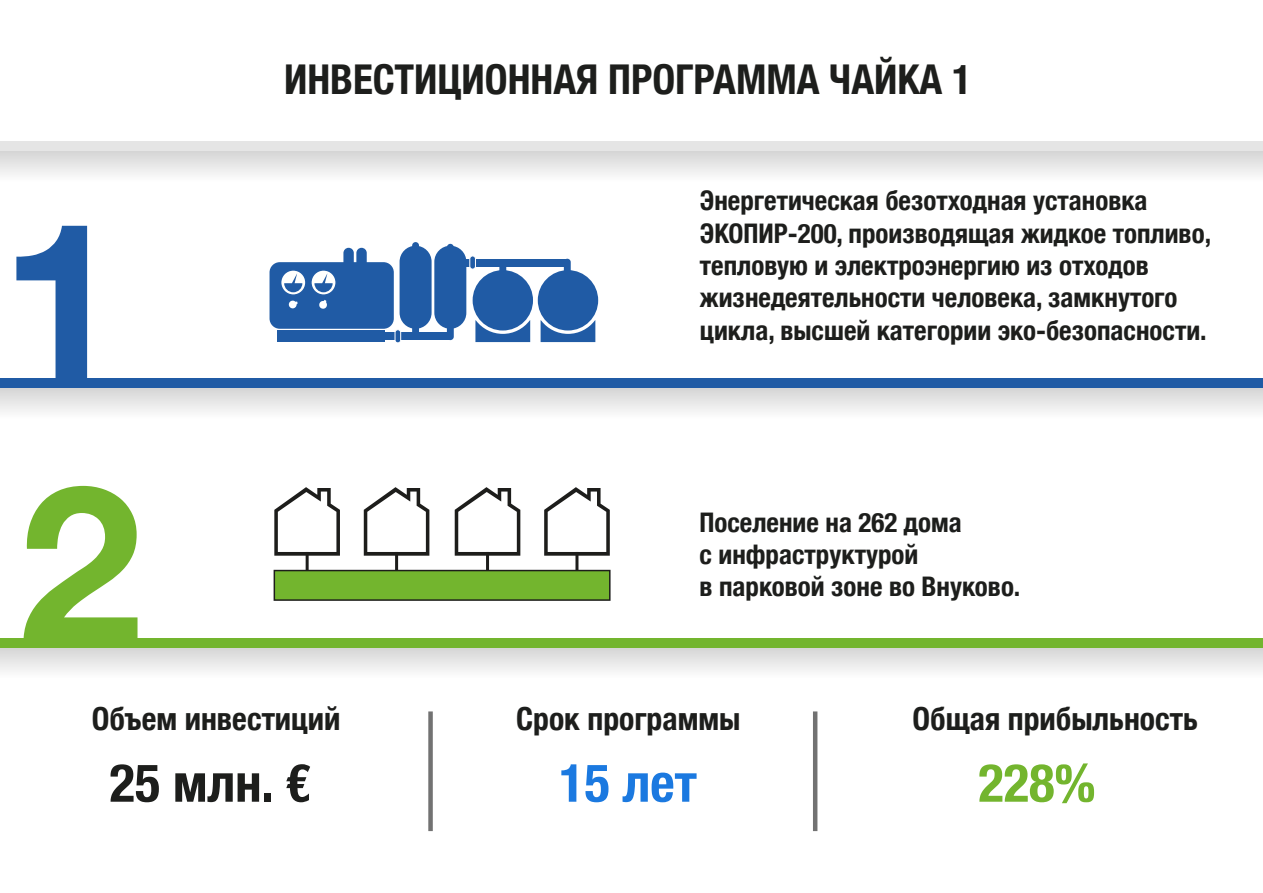
<style>
.page{position:relative;width:1263px;height:893px;background:#fff}
.page>*{position:absolute;margin:0;border:0;box-sizing:border-box;transform-origin:0 0}
.t1{font:700 222.15px "Helvetica Neue";color:#205ba5}
.t2{font:700 222.15px "Helvetica Neue";color:#73b52e}
.t3{font:700 condensed 52.8px "Helvetica Neue";color:#1d1e1c}
.t4{font:700 condensed 52.8px "Helvetica Neue";color:#1b79e0}
.t5{font:700 condensed 52.8px "Helvetica Neue";color:#73b52e}
.t6{font:700 condensed 41.1px "Helvetica Neue";color:#1d1e1c}
.t7{font:700 condensed 31.8px "Helvetica Neue";color:#1d1e1c}
.t8{font:700 condensed 27px/32.4px "Helvetica Neue";color:#1d1e1c}
</style>
<div class="page">
<svg style="left:0;top:647px;width:1263px;height:24px"></svg>
<div style="left:0;top:638px;width:1263px;height:9px;background:#73b52e"></div>
<svg style="left:0;top:388px;width:1263px;height:24px"></svg>
<div style="left:0;top:379px;width:1263px;height:9px;background:#205ba5"></div>
<svg style="left:0;top:151px;width:1263px;height:24px"></svg>
<div style="left:0;top:142px;width:1263px;height:9px;background:#e5e5e5"></div>
<div style="left:428px;top:711px;width:5px;height:120px;background:#727272"></div>
<hr style="left:813px;top:711px;width:4px;height:120px;background:#727272">
<div style="left:400px;top:246px;width:32px;height:83px;background:#205ba5;border-radius:16px"></div>
<div style="left:434px;top:246px;width:32px;height:83px;background:#205ba5;border-radius:16px"></div>
<div style="left:343px;top:248px;width:11px;height:27px;background:#205ba5;border-radius:5px"></div>
<div style="left:356px;top:248px;width:11px;height:27px;background:#205ba5;border-radius:5px"></div>
<div style="left:270px;top:262px;width:124px;height:67px;background:#205ba5;border-radius:10px"></div>
<div style="left:277px;top:330px;width:108px;height:12px;background:#205ba5"></div>
<svg style="left:281px;top:270px;width:25px;height:25px"></svg>
<div style="left:280px;top:269px;width:27px;height:27px;border:2px solid #205ba5;border-radius:50%"></div>
<svg style="left:284px;top:273px;width:18px;height:19px"></svg>
<svg style="left:311px;top:270px;width:25px;height:25px"></svg>
<div style="left:310px;top:269px;width:27px;height:27px;border:2px solid #205ba5;border-radius:50%"></div>
<svg style="left:314px;top:273px;width:19px;height:19px"></svg>
<svg style="left:289px;top:301px;width:9px;height:7px"></svg>
<svg style="left:319px;top:300px;width:8px;height:9px"></svg>
<div style="left:412px;top:322px;width:7px;height:16px;background:#205ba5;border-radius:3px"></div>
<div style="left:447px;top:324px;width:7px;height:16px;background:#205ba5;border-radius:3px"></div>
<div style="left:412px;top:242px;width:7px;height:16px;background:#205ba5;border-radius:3px"></div>
<div style="left:447px;top:244px;width:7px;height:16px;background:#205ba5;border-radius:3px"></div>
<div style="left:385px;top:332px;width:65px;height:8px;background:#205ba5"></div>
<div style="left:395px;top:330px;width:6px;height:13px;background:#205ba5;border-radius:3px"></div>
<div style="left:395px;top:329px;width:6px;height:14px;border:1px solid #fff;border-radius:3px"></div>
<div style="left:499px;top:260px;width:7px;height:16px;background:#205ba5;border-radius:3px"></div>
<div style="left:564px;top:259px;width:7px;height:16px;background:#205ba5;border-radius:3px"></div>
<div style="left:465px;top:259px;width:102px;height:7px;background:#205ba5"></div>
<div style="left:470px;top:256px;width:5px;height:13px;background:#205ba5;border-radius:3px"></div>
<div style="left:469px;top:256px;width:7px;height:13px;border:1px solid #fff;border-radius:3px"></div>
<div style="left:473px;top:270px;width:60px;height:60px;background:#205ba5;border-radius:50%"></div>
<svg style="left:475px;top:320px;width:55px;height:22px"></svg>
<div style="left:538px;top:270px;width:60px;height:60px;background:#205ba5;border-radius:50%"></div>
<svg style="left:541px;top:320px;width:54px;height:22px"></svg>
<svg style="left:455px;top:487px;width:65px;height:69px"></svg>
<svg style="left:544px;top:487px;width:66px;height:69px"></svg>
<svg style="left:274px;top:487px;width:66px;height:69px"></svg>
<svg style="left:364px;top:487px;width:65px;height:69px"></svg>
<div style="left:274px;top:570px;width:336px;height:31px;background:#73b52e;border:2px solid #1d1d1b"></div>
<hr style="left:306px;top:552px;width:3px;height:18px;background:#1d1d1b">
<hr style="left:395px;top:552px;width:3px;height:18px;background:#1d1d1b">
<hr style="left:486px;top:552px;width:3px;height:18px;background:#1d1d1b">
<hr style="left:575px;top:552px;width:3px;height:18px;background:#1d1d1b">
<h1 class="t1" style="left:0;top:128px;width:125px">1</h1>
<h1 class="t2" style="left:19px;top:391px;width:125px">2</h1>
<h3 class="t6" style="left:284px;top:45px;width:689px">ИНВЕСТИЦИОННАЯ ПРОГРАММА ЧАЙКА 1</h3>
<p class="t8" style="left:700px;top:183px;width:513px">Энергетическая безотходная установка ЭКОПИР-200, производящая жидкое топливо, тепловую и электроэнергию из отходов жизнедеятельности человека, замкнутого цикла, высшей категории эко-безопасности.</p>
<p class="t8" style="left:699px;top:504px;width:322px">Поселение на 262 дома<br>с инфраструктурой<br>в парковой зоне во Внуково.</p>
<p class="t7" style="left:92px;top:692px;width:250px">Объем инвестиций</p>
<p class="t7" style="left:516px;top:692px;width:226px">Срок программы</p>
<p class="t7" style="left:913px;top:692px;width:287px">Общая прибыльность</p>
<h2 class="t3" style="left:110px;top:739px;width:202px">25 млн. €</h2>
<h2 class="t4" style="left:559px;top:739px;width:139px">15 лет</h2>
<h2 class="t5" style="left:978px;top:739px;width:119px">228%</h2>
</div>
